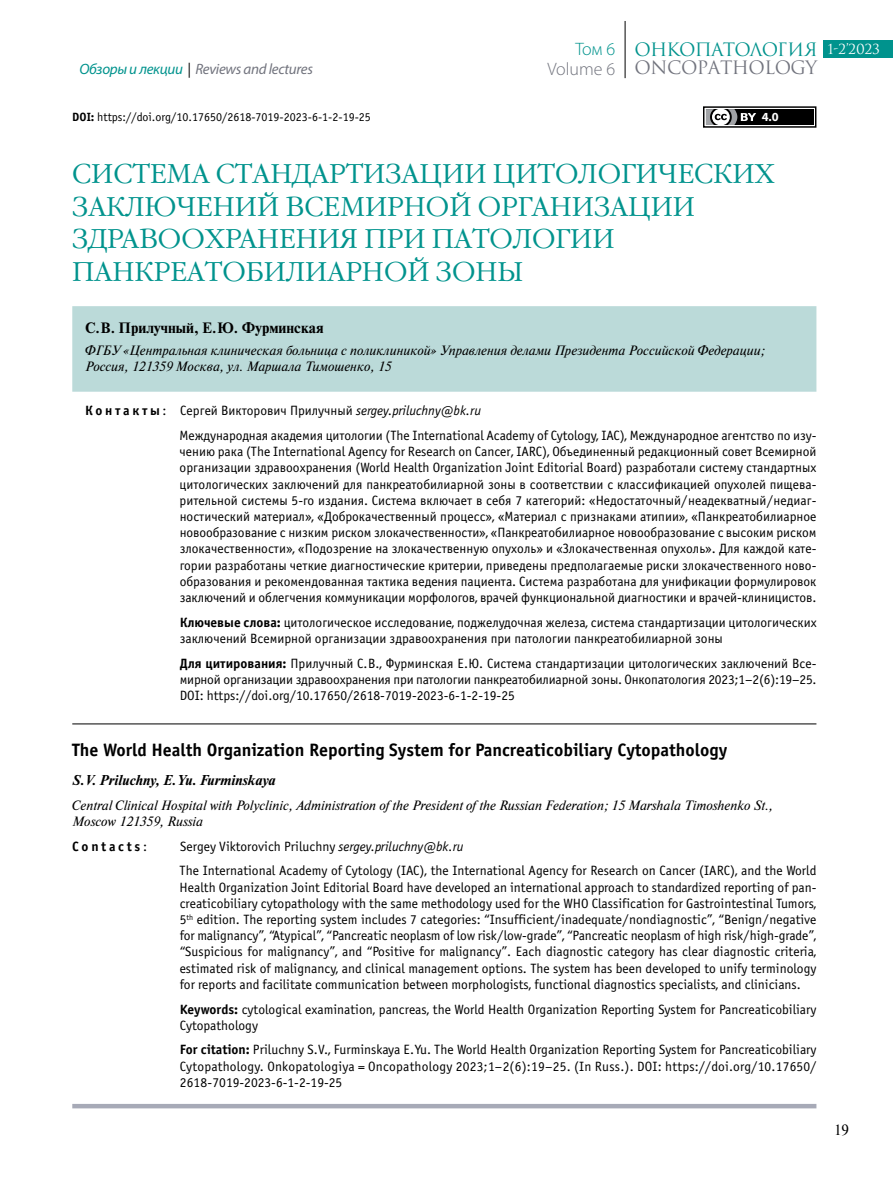
<style>
.page{position:relative;width:893px;height:1191px;background:#fff}
.page>*{position:absolute;margin:0;border:0;box-sizing:border-box;transform-origin:0 0}
.t1{font:300 27px/32.4px "Garamond C";color:#00938d}
.t2{font:700 18px "Officina Sans C";color:#000}
.t3{font:18px/17.7px "Romul";letter-spacing:-.04em;color:#00938d;text-align:right}
.t4{font:italic 15px "Myriad Pro";letter-spacing:-.02em;color:#72747e}
.t5{font:700 15px "Newton C";color:#000}
.t6{font:15px "Newton C";color:#000}
.t7{font:italic 700 14.25px "Newton C";color:#000}
.t8{font:13.5px/16.2px "Officina Sans C";color:#000}
.t9{font:italic 13.5px/16.2px "Newton C";color:#000}
.t10{font:700 13.5px "Officina Sans C";letter-spacing:.2em;color:#000}
.t11{font:13.5px "Romul";color:#fff}
.t12{font:700 12.45px "Myriad Pro";color:#fff}
.t13{font:12px "Officina Sans C";color:#000}
.s1{font-family:"Myriad Pro";font-weight:300}
.s2{font-family:"Myriad Pro";font-weight:300;color:#72747e}
.s3{color:#72747e}
.s4{color:#00938d}
.s5{color:#000}
.s6{font-weight:700}
.s7{font-style:italic}
.s8{font-weight:400}
</style>
<div class="page">
<div style="left:823px;top:40px;width:70px;height:17px;background:#00938d"></div>
<hr style="left:625px;top:21px;width:1px;height:57px;background:#000">
<div style="left:72px;top:306px;width:744px;height:86px;background:#bbdad9"></div>
<hr style="left:72px;top:723px;width:744px;height:1px;background:#000">
<div style="left:72px;top:1103px;width:744px;height:5px;background:#a7aab7"></div>
<div style="left:703px;top:106px;width:113px;height:22px;border:1px solid #000"></div>
<div style="left:706px;top:109px;width:108px;height:16px;background:#000"></div>
<svg style="left:706px;top:109px;width:50px;height:16px"></svg>
<h2 class="t3" style="left:547px;top:41px;width:272px"><span class="s1">Том 6</span> ОНКОПАТОЛОГИЯ<br><span class="s2">Volume 6</span> <span class="s3">ONCOPATHOLOGY</span></h2>
<p class="t11" style="left:827px;top:42px;width:54px">1-2’2023</p>
<p class="t4" style="left:80px;top:59px;width:235px"><span class="s4">Обзоры и лекции</span> <span class="s5">|</span> Reviews and lectures</p>
<p class="t13" style="left:72px;top:111px;width:300px"><span class="s6">DOI:</span> https://doi.org/10.17650/2618‑7019‑2023‑6‑1-2-19‑25</p>
<p class="t12" style="left:762px;top:109px;width:18px">4.0</p>
<h1 class="t1" style="left:72px;top:159px;width:704px">Система стандартизации цитологических заключений всемирной организации зДравоохранения при патологии панкреатобилиарной зоны</h1>
<p class="t5" style="left:85px;top:319px;width:240px">С.В. Прилучный, Е.Ю. Фурминская</p>
<p class="t9" style="left:85px;top:342px;width:681px">ФГБУ «Центральная клиническая больница с поликлиникой» Управления делами Президента Российской Федерации;<br>Россия, 121359 Москва, ул. Маршала Тимошенко, 15</p>
<p class="t8" style="left:180px;top:399px;width:637px;line-height:24.8px;text-indent:-95px"><span class="s6">К о н т а к т ы</span> : Сергей Викторович П рилучный <span class="s7">sergey.priluchny@bk.ru<br></span>Международная академия цитологии (The International Academy of Cytology, IAC), Международное агентство по изу-</p>
<p class="t8" style="left:180px;top:444px;width:344px">чению рака (The International Agency for Research on Cancer, IARC</p>
<p class="t8" style="left:180px;top:444px;width:638px;text-align:justify;text-indent:362px">), Объединенный редакционный совет Всемирной организации здравоохранения (World H ealth Organization Joint Editorial Board) разработали систему стандартных цитологических заключений для панкреатобилиарной зоны в соответствии с классификацией опухолей пищева‑ рительной системы 5‑го издания. Система включает в себя 7 категорий: «Недостаточный/неадекватный/недиаг‑ ностический материал», «Доброкачественный процесс», «Материал с признаками атипии», «П анкреатобилиарное новообразование с низким риском злокачественности», «Панкреатобилиарное новообразование с высоким риском злокачественности», «П одозрение на злокачественную опухоль» и «Злокачественная опухоль». Для каждой кате‑ гории разработаны четкие диагностические критерии, приведены предполагаемые риски злокачественного ново‑ образования и рекомендованная тактика ведения пациента. Система разработана для унификации формулировок заключений и облегчения коммуникации морфологов, врачей функциональной диагностики и врачей-клиницистов.</p>
<p class="t8" style="left:180px;top:614px;width:639px"><span class="s6">Ключевые слова:</span> цитологическое исследование, поджелудочная железа, система стандартизации цитологических заключений Всемирной организации здравоохранения при патологии панкреатобилиарной зоны</p>
<p class="t8" style="left:180px;top:655px;width:638px;text-align:justify"><span class="s6">Для цитирования:</span> П рилучный С. В., Фурминская Е. Ю. Система стандартизации цитологических заключений Все‑ мирной организации здравоохранения при патологии панкреатобилиарной зоны. Онкопатология 2023;1–2(6):19–25.<br>DOI: https://doi.org/10.17650/2618‑7019‑2023‑6‑1-2-19‑25</p>
<h2 class="t2" style="left:72px;top:739px;width:657px">The World Health Organization Reporting System for Pancreaticobiliary Cytopathology</h2>
<p class="t7" style="left:72px;top:772px;width:205px">S. V. Priluchny, E. Yu. Furminskaya</p>
<p class="t9" style="left:72px;top:797px;width:702px">Central Clinical Hospital with Polyclinic, Administration of the President of the Russian Federation; 15 Marshala Timoshenko St.,<br>Moscow 121359, Russia</p>
<p class="t10" style="left:72px;top:838px;width:96px">Contacts<span class="s8">: S</span></p>
<p class="t8" style="left:180px;top:834px;width:532px;line-height:24.8px;text-indent:7px">ergey Viktorovich Priluchny <span class="s7">sergey.priluchny@bk.ru<br></span>The International Academy of Cytology (IAC), the International Agency for Research on Cancer (IARC</p>
<p class="t8" style="left:180px;top:863px;width:638px;text-align:justify;text-indent:550px">), and the World H ealth Organization Joint Editorial Board have developed an international approach to standardized reporting of pan‑ creaticobiliary cytopathology with the same methodology used for the WHO Classification for Gastrointestinal Tumors, 5<sup>th</sup> edition. The reporting system includes 7 categories: “Insufficient/inadequate/nondiagnostic”, “Benign/negative for malignancy”, “Atypical”, “Pancreatic neoplasm of low risk/low-grade”, “Pancreatic neoplasm of high risk/high-grade”, “Suspicious for malignancy”, and “Positive for malignancy”. Each diagnostic category has clear diagnostic criteria, estimated risk of malignancy, and clinical management options. The system has been developed to unify terminology for reports and facilitate communication between morphologists, functional diagnostics specialists, and clinicians.</p>
<p class="t8" style="left:180px;top:1001px;width:638px"><span class="s6">Keywords:</span> cytological examination, pancreas, the World H ealth Organization Reporting System for Pancreaticobiliary<br>Cytopathology</p>
<p class="t8" style="left:180px;top:1042px;width:638px;text-align:justify"><span class="s6">For citation:</span> Priluchny S. V., Furminskaya E .Yu. The World H ealth Organization Reporting System for Pancreaticobiliary Cytopathology. Onkopatologiya = Oncopathology 2023;1–2(6):19–25. (In Russ.). DOI: https://doi.org/10.17650/ 2618‑7019‑2023‑6‑1-2-19‑25</p>
<p class="t6" style="left:834px;top:1121px;width:16px">19</p>
</div>
